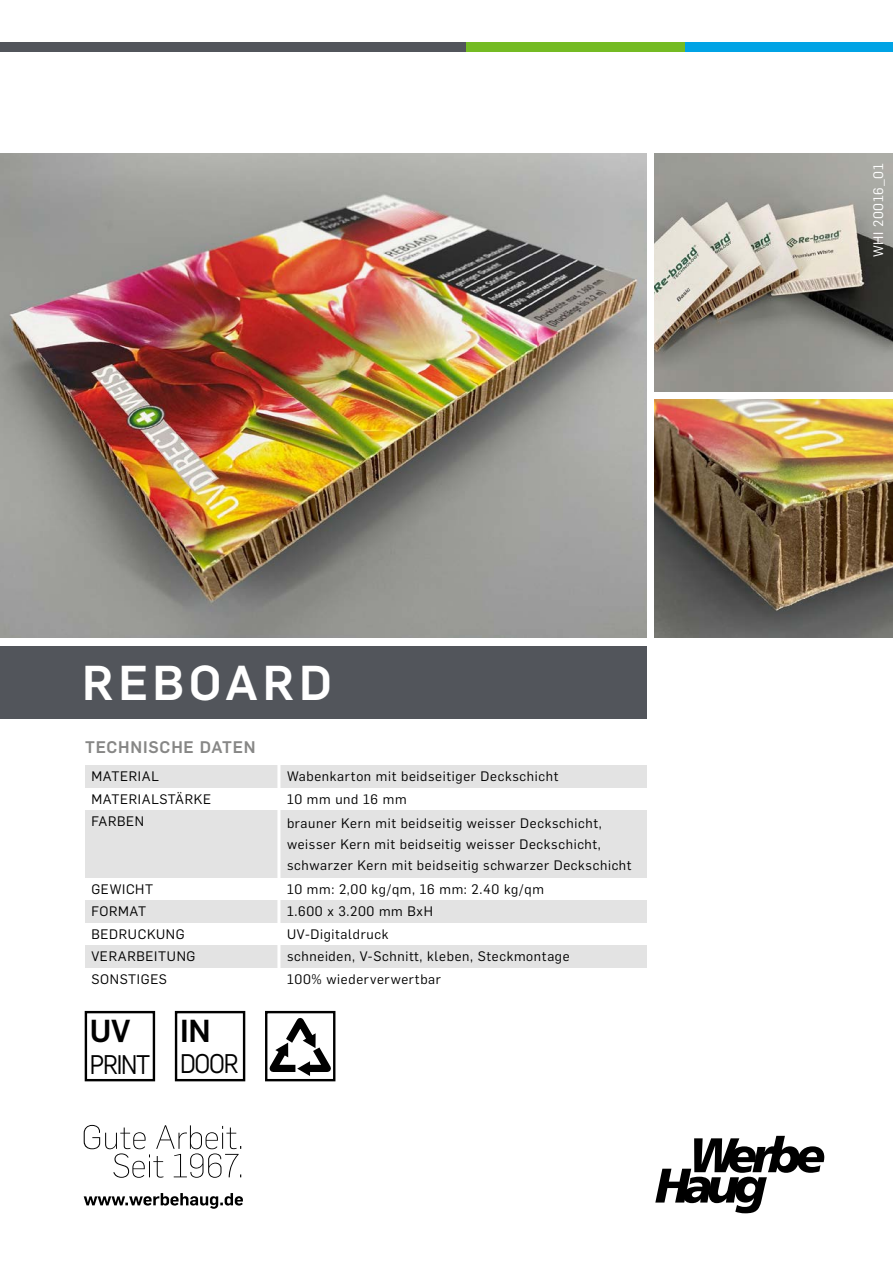
<style>
.page{position:relative;width:893px;height:1263px;background:#fff}
.page>*{position:absolute;margin:0;border:0;box-sizing:border-box;transform-origin:0 0}
.t1{font:500 48px "Flama";letter-spacing:.1em;color:#fff}
.t2{font:500 31.2px "Flama";color:#000}
.t3{font:26.4px "Flama";letter-spacing:-.05em;color:#000;scale:.9 1}
.t4{font:500 16.5px "Flama";letter-spacing:.05em;color:#878786}
.t5{font:13.5px/22.5px "Flama";letter-spacing:.05em;color:#000}
.t6{font:13.5px "Flama";letter-spacing:.05em;color:#fff}
</style>
<div class="page">
<svg style="left:655px;top:1136px;width:169px;height:77px"></svg>
<img style="left:0;top:153px;width:646px;height:485px">
<img style="left:655px;top:400px;width:238px;height:238px">
<img style="left:655px;top:153px;width:238px;height:238px">
<div style="left:0;top:646px;width:646px;height:73px;background:#52555b"></div>
<div style="left:458px;top:43px;width:232px;height:9px;background:#74bb23"></div>
<div style="left:685px;top:43px;width:208px;height:9px;background:#00a3e5"></div>
<div style="left:0;top:43px;width:465px;height:9px;background:#52555b"></div>
<svg style="left:84px;top:1125px;width:157px;height:53px"></svg>
<svg style="left:84px;top:1193px;width:159px;height:16px"></svg>
<div style="left:85px;top:765px;width:561px;height:22px;background:#e3e3e3"></div>
<div style="left:85px;top:810px;width:561px;height:67px;background:#e3e3e3"></div>
<div style="left:85px;top:900px;width:561px;height:22px;background:#e3e3e3"></div>
<div style="left:85px;top:945px;width:561px;height:22px;background:#e3e3e3"></div>
<hr style="left:277px;top:738px;width:3px;height:254px;background:#fff">
<div style="left:85px;top:1011px;width:70px;height:70px;border:2px solid #000"></div>
<div style="left:175px;top:1011px;width:70px;height:70px;border:2px solid #000"></div>
<div style="left:265px;top:1011px;width:70px;height:70px;border:2px solid #000"></div>
<svg style="left:265px;top:1010px;width:71px;height:68px"></svg>
<h1 class="t1" style="left:82px;top:648px;width:251px">REBOARD</h1>
<p class="t4" style="left:85px;top:735px;width:172px">TECHNISCHE DATEN</p>
<p class="t5" style="left:91px;top:764px;width:121px">MATERIAL<br>MATERIALSTÄRKE<br>FARBEN</p>
<p class="t5" style="left:91px;top:877px;width:106px">GEWICHT<br>FORMAT<br>BEDRUCKUNG<br>VERARBEITUNG<br>SONSTIGES</p>
<h2 class="t2" style="left:90px;top:1008px;width:42px">UV</h2>
<h3 class="t3" style="left:90px;top:1046px;width:69px">PRINT</h3>
<h2 class="t2" style="left:180px;top:1008px;width:32px">IN</h2>
<h3 class="t3" style="left:180px;top:1046px;width:67px">DOOR</h3>
<p class="t5" style="left:287px;top:764px;width:273px">Wabenkarton mit beidseitiger Deckschicht<br>10 mm und 16 mm</p>
<p class="t5" style="left:287px;top:812px;width:346px;line-height:21px">brauner Kern mit beidseitig weisser Deckschicht, weisser Kern mit beidseitig weisser Deckschicht, schwarzer Kern mit beidseitig schwarzer Deckschicht</p>
<p class="t5" style="left:287px;top:877px;width:284px">10 mm: 2,00 kg/qm, 16 mm: 2.40 kg/qm<br>1.600 x 3.200 mm BxH<br>UV-Digitaldruck<br>schneiden, V-Schnitt, kleben, Steckmontage<br>100% wiederverwertbar</p>
<p class="t6" style="left:869px;top:257px;width:95px;rotate:-90deg">WHI 20016_01</p>
</div>
